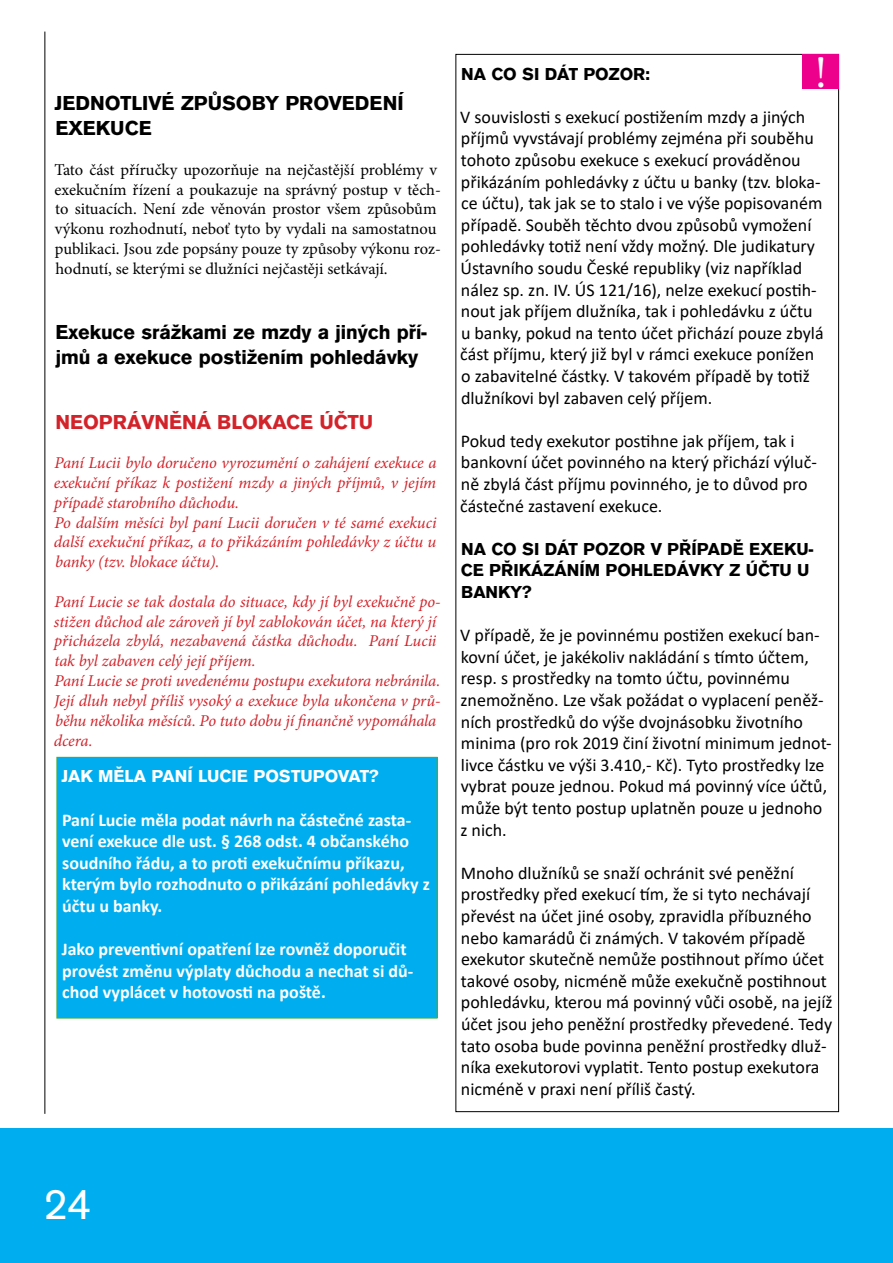
<style>
.page{position:relative;width:893px;height:1263px;background:#fff}
.page>*{position:absolute;margin:0;border:0;box-sizing:border-box;transform-origin:0 0}
.t1{font:45px "Accius TOT";color:#fff}
.t2{font:45px "Minion Pro";color:#fff}
.t3{font:700 21px/25.2px "Accius TOT";color:#000}
.t4{font:700 21px "Accius TOT";color:#d2232a}
.t5{font:18px/21.6px "Calibri";color:#000}
.t6{font:700 18px/21.6px "Calibri";color:#fff}
.t7{font:700 18px/21.6px "Accius TOT";color:#000}
.t8{font:700 18px "Accius TOT";color:#fff}
.t9{font:italic 16.5px/19.8px "Minion Pro";letter-spacing:-.005em;color:#d2232a}
.t10{font:16.5px/19.8px "Minion Pro";color:#000}
</style>
<div class="page">
<div style="left:0;top:1128px;width:893px;height:135px;background:#00aeef"></div>
<div style="left:803px;top:54px;width:36px;height:35px;background:#ec008c"></div>
<div style="left:57px;top:757px;width:380px;height:261px;background:#00aeef"></div>
<hr style="left:45px;top:32px;width:1px;height:1082px;background:#000">
<p class="t3" style="left:54px;top:91px;width:351px">JEDNOTLIVÉ ZPŮSOBY PROVEDENÍ<br>EXEKUCE</p>
<p class="t10" style="left:54px;top:160px;width:388px">Tato část příručky upozorňuje na nejčastější problémy v exekučním řízení a poukazuje na správný postup v těch&shy;to situacích. Není zde věnován prostor všem způsobům výkonu rozhodnutí, neboť tyto by vydali na samostatnou publikaci. Jsou zde popsány pouze ty způsoby výkonu roz&shy;hodnutí, se kterými se dlužníci nejčastěji setkávají.</p>
<p class="t3" style="left:55px;top:320px;width:373px">Exekuce srážkami ze mzdy a jiných pří&shy;jmů a exekuce postižením pohledávky</p>
<p class="t4" style="left:55px;top:410px;width:319px">NEOPRÁVNĚNÁ BLOKACE ÚČTU</p>
<p class="t9" style="left:54px;top:453px;width:384px">Paní Lucii bylo doručeno vyrozumění o zahájení exekuce a exekuční příkaz k postižení mzdy a jiných příjmů, v jejím případě starobního důchodu.<br>Po dalším měsíci byl paní Lucii doručen v té samé exekuci další exekuční příkaz, a to přikázáním pohledávky z účtu u banky (tzv. blokace účtu).</p>
<p class="t9" style="left:54px;top:592px;width:388px">Paní Lucie se tak dostala do situace, kdy jí byl exekučně po&shy;stižen důchod ale zároveň jí byl zablokován účet, na který jí přicházela zbylá, nezabavená částka důchodu. Paní Lucii tak byl zabaven celý její příjem.<br>Paní Lucie se proti uvedenému postupu exekutora nebránila.<br>Její dluh nebyl příliš vysoký a exekuce byla ukončena v prů&shy;běhu několika měsíců. Po tuto dobu jí finančně vypomáhala dcera.</p>
<p class="t8" style="left:62px;top:766px;width:319px">JAK MĚLA PANÍ LUCIE POSTUPOVAT?</p>
<p class="t6" style="left:62px;top:809px;width:369px">Paní Lucie měla podat návrh na částečné zasta&shy;vení exekuce dle ust. § 268 odst. 4 občanského soudního řádu, a to proti exekučnímu příkazu, kterým bylo rozhodnuto o přikázání pohledávky z účtu u banky.</p>
<p class="t6" style="left:62px;top:938px;width:353px">Jako preventivní opatření lze rovněž doporučit provést změnu výplaty důchodu a nechat si dů&shy;chod vyplácet v hotovosti na poště.</p>
<h1 class="t2" style="left:815px;top:42px;width:14px">!</h1>
<p class="t7" style="left:461px;top:63px;width:190px">NA CO SI DÁT POZOR:</p>
<p class="t5" style="left:460px;top:105px;width:365px">V souvislosti s exekucí postižením mzdy a jiných příjmů vyvstávají problémy zejména při souběhu tohoto způsobu exekuce s exekucí prováděnou přikázáním pohledávky z účtu u banky (tzv. bloka&shy;ce účtu), tak jak se to stalo i ve výše popisovaném případě. Souběh těchto dvou způsobů vymožení pohledávky totiž není vždy možný. Dle judikatury Ústavního soudu České republiky (viz například nález sp. zn. IV. ÚS 121/16), nelze exekucí postih&shy;nout jak příjem dlužníka, tak i pohledávku z účtu u banky, pokud na tento účet přichází pouze zbylá část příjmu, který již byl v rámci exekuce ponížen o zabavitelné částky. V takovém případě by totiž dlužníkovi byl zabaven celý příjem.</p>
<p class="t5" style="left:460px;top:429px;width:358px">Pokud tedy exekutor postihne jak příjem, tak i bankovní účet povinného na který přichází výluč&shy;ně zbylá část příjmu povinného, je to důvod pro částečné zastavení exekuce.</p>
<p class="t7" style="left:461px;top:538px;width:354px">NA CO SI DÁT POZOR V PŘÍPADĚ EXEKU-<br>CE PŘIKÁZÁNÍM POHLEDÁVKY Z ÚČTU U<br>BANKY?</p>
<p class="t5" style="left:460px;top:624px;width:373px">V případě, že je povinnému postižen exekucí ban&shy;kovní účet, je jakékoliv nakládání s tímto účtem, resp. s prostředky na tomto účtu, povinnému znemožněno. Lze však požádat o vyplacení peněž&shy;ních prostředků do výše dvojnásobku životního minima (pro rok 2019 činí životní minimum jednot&shy;livce částku ve výši 3.410,- Kč). Tyto prostředky lze vybrat pouze jednou. Pokud má povinný více účtů, může být tento postup uplatněn pouze u jednoho z nich.</p>
<p class="t5" style="left:461px;top:861px;width:373px">Mnoho dlužníků se snaží ochránit své peněžní prostředky před exekucí tím, že si tyto nechávají převést na účet jiné osoby, zpravidla příbuzného nebo kamarádů či známých. V takovém případě exekutor skutečně nemůže postihnout přímo účet takové osoby, nicméně může exekučně postihnout pohledávku, kterou má povinný vůči osobě, na jejíž účet jsou jeho peněžní prostředky převedené. Tedy tato osoba bude povinna peněžní prostředky dluž&shy;níka exekutorovi vyplatit. Tento postup exekutora nicméně v praxi není příliš častý.</p>
<h1 class="t1" style="left:43px;top:1179px;width:50px">24</h1>
</div>
